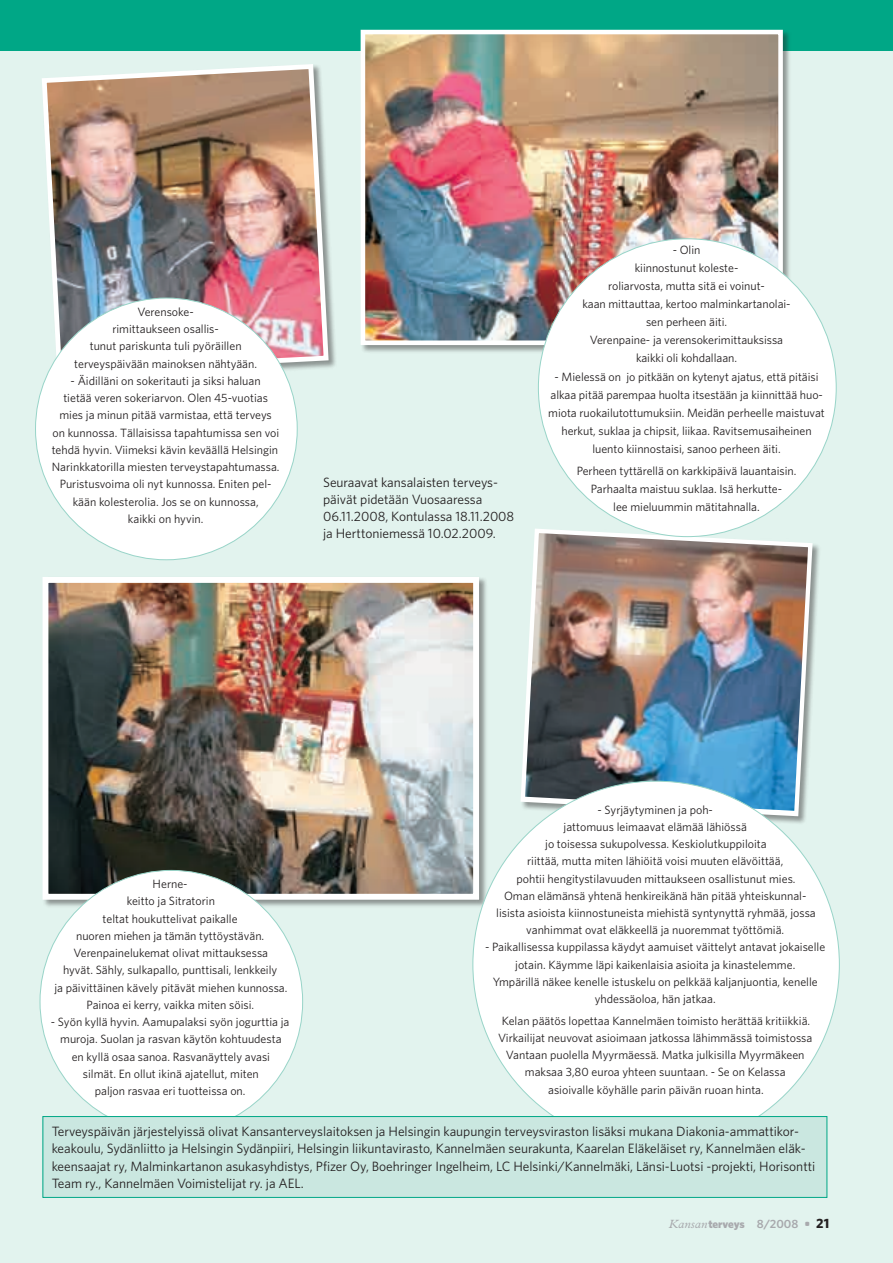
<style>
.page{position:relative;width:893px;height:1263px;background:#fff}
.page>*{position:absolute;margin:0;border:0;box-sizing:border-box;transform-origin:0 0}
.t1{font:13.5px/17.2px "Whitney";letter-spacing:-.005em;color:#231f20}
.t2{font:12px/17.2px "Whitney";color:#231f20;text-align:center}
.t3{font:900 11.25px "Whitney";letter-spacing:-.01em;color:#a8a9ad}
.s1{font-family:"Plantin";font-weight:400;font-style:italic;font-size:12px}
.s2{font-weight:600;font-size:12px}
.s3{font-weight:700;font-size:12px}
.s4{font-weight:700;font-size:13.5px;color:#231f20}
</style>
<div class="page">
<div style="left:0;top:45px;width:893px;height:1218px;background:#e2f3ee"></div>
<div style="left:0;top:0;width:893px;height:51px;background:#00a786"></div>
<div style="left:42px;top:576px;width:452px;height:339px;background:#231f20;opacity:.45"></div>
<img style="left:50px;top:584px;width:422px;height:309px">
<div style="left:43px;top:577px;width:436px;height:323px;border:6px solid #fff"></div>
<div style="left:520px;top:528px;width:307px;height:303px;background:#231f20;opacity:.45"></div>
<img style="left:520px;top:526px;width:295px;height:292px">
<div style="left:41px;top:64px;width:302px;height:325px;background:#231f20;opacity:.45"></div>
<img style="left:41px;top:64px;width:290px;height:313px">
<div style="left:36px;top:298px;width:261px;height:262px;background:#fff;border-radius:50%"></div>
<div style="left:40px;top:870px;width:263px;height:263px;background:#fff;border-radius:50%"></div>
<div style="left:473px;top:781px;width:366px;height:367px;background:#fff;border-radius:50%"></div>
<div style="left:360px;top:29px;width:438px;height:331px;background:#231f20;opacity:.45"></div>
<img style="left:367px;top:36px;width:410px;height:303px">
<div style="left:361px;top:30px;width:422px;height:315px;border:5px solid #fff"></div>
<div style="left:538px;top:239px;width:298px;height:298px;background:#fff;border-radius:50%"></div>
<div style="left:43px;top:1116px;width:784px;height:81px;background:#cae7e0"></div>
<div style="left:43px;top:1116px;width:784px;height:82px;border:1px solid #00a786"></div>
<p class="t2" style="left:74px;top:303px;width:184px">Verensoke-<br>rimittaukseen osallis-<br>tunut pariskunta tuli pyöräillen terveyspäivään mainoksen nähtyään.</p>
<p class="t2" style="left:52px;top:372px;width:229px">- Äidilläni on sokeritauti ja siksi haluan<br>tietää veren sokeriarvon. Olen 45-vuotias mies ja minun pitää varmistaa, että terveys on kunnossa. Tällaisissa tapahtumissa sen voi tehdä hyvin. Viimeksi kävin keväällä Helsingin Narinkkatorilla miesten terveystapahtumassa.<br>Puristusvoima oli nyt kunnossa. Eniten pel&shy;kään kolesterolia. Jos se on kunnossa,<br>kaikki on hyvin.</p>
<p class="t1" style="left:323px;top:473px;width:193px">Seuraavat kansalaisten terveys&shy;päivät pidetään Vuosaaressa 06.11.2008, Kontulassa 18.11.2008 ja Herttoniemessä 10.02.2009.</p>
<p class="t2" style="left:582px;top:241px;width:210px;line-height:18px">- Olin<br>kiinnostunut koleste-<br>roliarvosta, mutta sitä ei voinut-<br>kaan mittauttaa, kertoo malminkartanolai&shy;sen perheen äiti.<br>Verenpaine- ja verensokerimittauksissa kaikki oli kohdallaan.</p>
<p class="t2" style="left:548px;top:367px;width:278px;line-height:18px">- Mielessä on jo pitkään on kytenyt ajatus, että pitäisi alkaa pitää parempaa huolta itsestään ja kiinnittää huo&shy;miota ruokailutottumuksiin. Meidän perheelle maistuvat herkut, suklaa ja chipsit, liikaa. Ravitsemusaiheinen luento kiinnostaisi, sanoo perheen äiti.</p>
<p class="t2" style="left:577px;top:461px;width:221px;line-height:18px">Perheen tyttärellä on karkkipäivä lauantaisin.<br>Parhaalta maistuu suklaa. Isä herkutte-<br>lee mieluummin mätitahnalla.</p>
<p class="t2" style="left:54px;top:875px;width:235px">Herne-<br>keitto ja Sitratorin<br>teltat houkuttelivat paikalle<br>nuoren miehen ja tämän tyttöystävän.<br>Verenpainelukemat olivat mittauksessa<br>hyvät. Sähly, sulkapallo, punttisali, lenkkeily<br>ja päivittäinen kävely pitävät miehen kunnossa.<br>Painoa ei kerry, vaikka miten söisi.</p>
<p class="t2" style="left:51px;top:1013px;width:240px">- Syön kyllä hyvin. Aamupalaksi syön jogurttia ja muroja. Suolan ja rasvan käytön kohtuudesta<br>en kyllä osaa sanoa. Rasvanäyttely avasi<br>silmät. En ollut ikinä ajatellut, miten<br>paljon rasvaa eri tuotteissa on.</p>
<p class="t2" style="left:496px;top:800px;width:321px">- Syrjäytyminen ja poh-<br>jattomuus leimaavat elämää lähiössä<br>jo toisessa sukupolvessa. Keskiolutkuppiloita<br>riittää, mutta miten lähiöitä voisi muuten elävöittää,<br>pohtii hengitystilavuuden mittaukseen osallistunut mies.<br>Oman elämänsä yhtenä henkireikänä hän pitää yhteiskunnal&shy;lisista asioista kiinnostuneista miehistä syntynyttä ryhmää, jossa vanhimmat ovat eläkkeellä ja nuoremmat työttömiä.</p>
<p class="t2" style="left:485px;top:938px;width:342px">- Paikallisessa kuppilassa käydyt aamuiset väittelyt antavat jokaiselle jotain. Käymme läpi kaikenlaisia asioita ja kinastelemme.<br>Ympärillä näkee kenelle istuskelu on pelkkää kaljanjuontia, kenelle yhdessäoloa, hän jatkaa.</p>
<p class="t2" style="left:498px;top:1012px;width:316px">Kelan päätös lopettaa Kannelmäen toimisto herättää kritiikkiä.<br>Virkailijat neuvovat asioimaan jatkossa lähimmässä toimistossa Vantaan puolella Myyrmäessä. Matka julkisilla Myyrmäkeen maksaa 3,80 euroa yhteen suuntaan. - Se on Kelassa<br>asioivalle köyhälle parin päivän ruoan hinta.</p>
<p class="t1" style="left:52px;top:1122px;width:765px">Terveyspäivän järjestelyissä olivat Kansanterveyslaitoksen ja Helsingin kaupungin terveysviraston lisäksi mukana Diakonia-ammattikor&shy;keakoulu, Sydänliitto ja Helsingin Sydänpiiri, Helsingin liikuntavirasto, Kannelmäen seurakunta, Kaarelan Eläkeläiset ry, Kannelmäen eläk&shy;keensaajat ry, Malminkartanon asukasyhdistys, Pfizer Oy, Boehringer Ingelheim, LC Helsinki/Kannelmäki, Länsi-Luotsi -projekti, Horisontti Team ry., Kannelmäen Voimistelijat ry. ja AEL.</p>
<p class="t3" style="left:669px;top:1217px;width:162px"><span class="s1">Kansan</span>terveys <span class="s2">8/2008</span> <span class="s3">•</span> <span class="s4">21</span></p>
</div>
